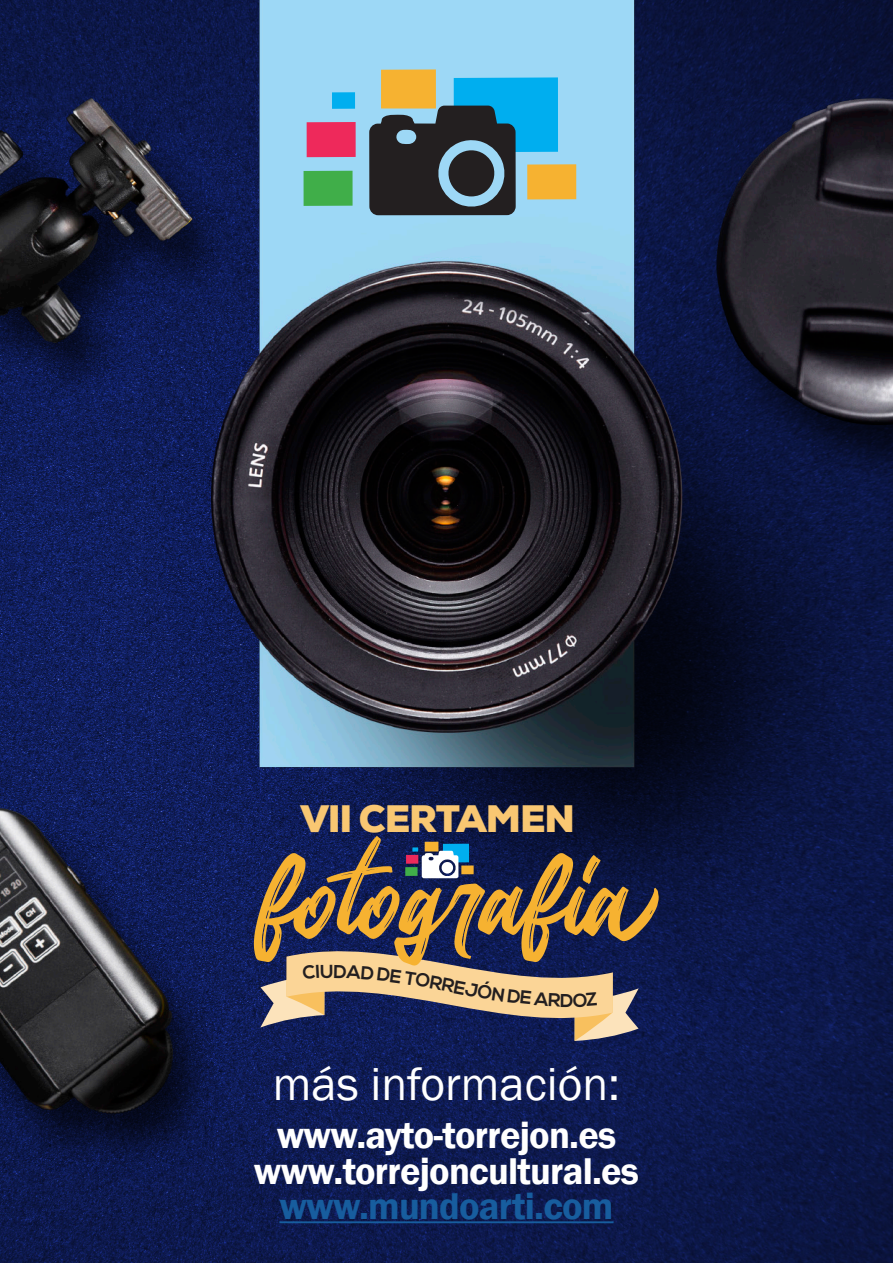
<style>
.page{position:relative;width:893px;height:1263px;background:#fff}
.page>*{position:absolute;margin:0;border:0;box-sizing:border-box;transform-origin:0 0}
.t1{font:134.1px "Marelan";color:#f6b231}
.t2{font:47.55px "Franklin Gothic";color:#fff}
.t3{font:600 38.25px/35.7px "Franklin Gothic";letter-spacing:-.02em;color:#fff;text-align:center}
.t4{font:600 38.25px "Franklin Gothic";letter-spacing:-.02em;color:#175d9e}
.t5{font:900 38.25px "Nexa";letter-spacing:-.03em;color:#f9c772}
.t6{font:700 18.6px "Nexa";color:#231f20}
</style>
<div class="page">
<img style="left:0;top:0;width:893px;height:1263px">
<div style="left:425px;top:842px;width:13px;height:9px;background:#f6b231"></div>
<div style="left:406px;top:855px;width:12px;height:9px;background:#ee295b"></div>
<div style="left:405px;top:867px;width:13px;height:9px;background:#40ae49"></div>
<div style="left:461px;top:865px;width:13px;height:9px;background:#f6b231"></div>
<svg style="left:412px;top:844px;width:57px;height:34px"></svg>
<hr style="left:279px;top:1221px;width:335px;height:2px;background:#175d9e">
<svg style="left:369px;top:77px;width:189px;height:138px;background:#376a80"></svg>
<div style="left:381px;top:69px;width:55px;height:40px;background:#f6b231"></div>
<div style="left:307px;top:122px;width:49px;height:35px;background:#ee295b"></div>
<div style="left:304px;top:171px;width:49px;height:35px;background:#40ae49"></div>
<div style="left:527px;top:164px;width:49px;height:35px;background:#f6b231"></div>
<div style="left:332px;top:92px;width:23px;height:17px;background:#00aeef"></div>
<svg style="left:260px;top:933px;width:379px;height:108px;background:#6d6670"></svg>
<p class="t5" style="left:300px;top:794px;width:276px">VII CERTAMEN</p>
<h1 class="t1" style="left:254px;top:808px;width:374px">fotografia</h1>
<p class="t6" style="left:432px;top:971px;width:51px;rotate:11deg">RREJ</p>
<p class="t2" style="left:273px;top:1054px;width:349px">más información:</p>
<p class="t3" style="left:254px;top:1118px;width:387px">www.ayto-torrejon.es www.torrejoncultural.es</p>
<p class="t4" style="left:279px;top:1183px;width:336px">www.mundoarti.com</p>
</div>
